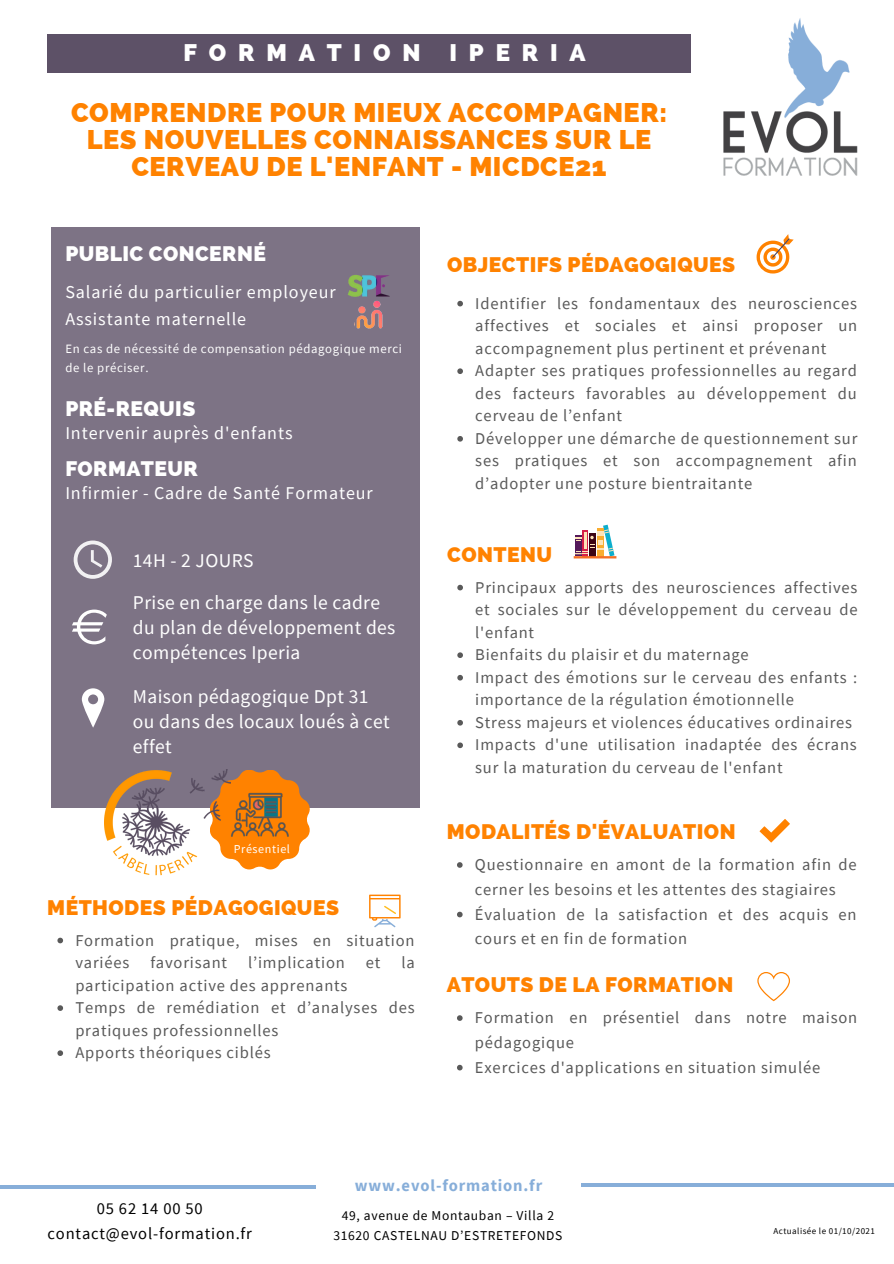
<style>
.page{position:relative;width:894px;height:1264px;background:#fff}
.page>*{position:absolute;margin:0;border:0;box-sizing:border-box;transform-origin:0 0}
.t1{font:800 27px/27px "Raleway";letter-spacing:.02em;color:#ff8200;text-align:center}
.t2{font:800 24px "Raleway";letter-spacing:.49em;color:#fff}
.t3{font:800 21px "Raleway";letter-spacing:.02em;color:#ff8200}
.t4{font:800 21px "Raleway";letter-spacing:.02em;color:#fff}
.t5{font:19.5px/24.8px "Source Sans Pro";letter-spacing:.02em;color:#fff}
.t6{font:18px "Source Sans Pro";letter-spacing:.05em;color:#fff}
.t7{font:16.5px/22.5px "Source Sans Pro";letter-spacing:.05em;color:#595959}
.t8{font:16.5px "Source Sans Pro";letter-spacing:.05em;color:#000}
.t9{font:700 16.5px "Source Sans Pro";letter-spacing:.05em;color:#87aed9}
.t10{font:13.5px/20.2px "Source Sans Pro";letter-spacing:.05em;color:#000;text-align:center}
.t11{font:12.75px/19.2px "Source Sans Pro";letter-spacing:.05em;color:#fff}
.t12{font:12px "Source Sans Pro";letter-spacing:.05em;color:#fff}
.t13{font:9px "Source Sans Pro";letter-spacing:.05em;color:#000}
</style>
<div class="page">
<svg style="left:0;top:1185px;width:315px;height:3px"></svg>
<hr style="left:580px;top:1183px;width:313px;height:3px;background:#87aed9">
<svg style="left:457px;top:584px;width:6px;height:6px"></svg>
<svg style="left:457px;top:652px;width:6px;height:6px"></svg>
<svg style="left:457px;top:675px;width:6px;height:5px"></svg>
<svg style="left:457px;top:720px;width:6px;height:5px"></svg>
<svg style="left:457px;top:742px;width:6px;height:6px"></svg>
<svg style="left:756px;top:234px;width:37px;height:39px"></svg>
<svg style="left:759px;top:819px;width:30px;height:23px"></svg>
<svg style="left:575px;top:524px;width:39px;height:32px"></svg>
<hr style="left:573px;top:556px;width:43px;height:2px;background:#f47025">
<svg style="left:757px;top:972px;width:32px;height:29px"></svg>
<svg style="left:57px;top:937px;width:6px;height:6px"></svg>
<svg style="left:57px;top:1005px;width:6px;height:5px"></svg>
<svg style="left:57px;top:1050px;width:6px;height:5px"></svg>
<svg style="left:369px;top:894px;width:31px;height:33px"></svg>
<svg style="left:457px;top:862px;width:5px;height:5px"></svg>
<svg style="left:457px;top:911px;width:5px;height:6px"></svg>
<svg style="left:457px;top:301px;width:6px;height:5px"></svg>
<svg style="left:457px;top:368px;width:6px;height:6px"></svg>
<svg style="left:457px;top:436px;width:6px;height:5px"></svg>
<svg style="left:457px;top:1015px;width:5px;height:5px"></svg>
<svg style="left:457px;top:1064px;width:5px;height:6px"></svg>
<img style="left:723px;top:18px;width:135px;height:158px">
<div style="left:47px;top:34px;width:643px;height:38px;background:#5d5167"></div>
<div style="left:51px;top:227px;width:368px;height:580px;background:#7d7385"></div>
<svg style="left:74px;top:540px;width:38px;height:39px"></svg>
<svg style="left:72px;top:609px;width:35px;height:35px"></svg>
<svg style="left:82px;top:688px;width:22px;height:39px"></svg>
<svg style="left:230px;top:770px;width:79px;height:99px"></svg>
<img style="left:230px;top:776px;width:68px;height:77px">
<img style="left:104px;top:769px;width:126px;height:107px">
<img style="left:356px;top:300px;width:27px;height:29px">
<img style="left:348px;top:275px;width:42px;height:22px">
<p class="t2" style="left:183px;top:39px;width:403px">FORMATION IPERIA</p>
<p class="t1" style="left:71px;top:99px;width:597px">COMPRENDRE POUR MIEUX ACCOMPAGNER:<br>LES NOUVELLES CONNAISSANCES SUR LE<br>CERVEAU DE L'ENFANT - MICDCE21</p>
<p class="t4" style="left:65px;top:241px;width:202px">PUBLIC CONCERNÉ</p>
<p class="t6" style="left:65px;top:280px;width:272px">Salarié du particulier employeur</p>
<p class="t6" style="left:65px;top:307px;width:182px">Assistante maternelle</p>
<p class="t11" style="left:65px;top:338px;width:338px">En cas de nécessité de compensation pédagogique merci de le préciser.</p>
<p class="t4" style="left:65px;top:396px;width:131px">PRÉ-REQUIS</p>
<p class="t6" style="left:65px;top:421px;width:229px">Intervenir auprès d'enfants</p>
<p class="t4" style="left:65px;top:456px;width:134px">FORMATEUR</p>
<p class="t6" style="left:65px;top:481px;width:309px">Infirmier - Cadre de Santé Formateur</p>
<p class="t5" style="left:133px;top:548px;width:122px">14H - 2 JOURS</p>
<p class="t5" style="left:133px;top:589px;width:264px">Prise en charge dans le cadre du plan de développement des compétences Iperia</p>
<p class="t5" style="left:133px;top:683px;width:237px">Maison pédagogique Dpt 31</p>
<p class="t5" style="left:133px;top:708px;width:258px">ou dans des locaux loués à cet effet</p>
<p class="t12" style="left:234px;top:840px;width:58px">Présentiel</p>
<p class="t3" style="left:47px;top:895px;width:293px">MÉTHODES PÉDAGOGIQUES</p>
<p class="t7" style="left:75px;top:928px;width:340px">Formation pratique, mises en situation variées</p>
<p class="t7" style="left:150px;top:951px;width:78px">favorisant</p>
<p class="t7" style="left:248px;top:951px;width:98px">l’implication</p>
<p class="t7" style="left:366px;top:951px;width:16px">et</p>
<p class="t7" style="left:401px;top:951px;width:15px">la</p>
<p class="t7" style="left:75px;top:973px;width:273px">participation active des apprenants</p>
<p class="t7" style="left:75px;top:996px;width:341px">Temps de remédiation et d’analyses des pratiques professionnelles</p>
<p class="t7" style="left:75px;top:1041px;width:197px">Apports théoriques ciblés</p>
<p class="t3" style="left:447px;top:252px;width:289px">OBJECTIFS PÉDAGOGIQUES</p>
<p class="t7" style="left:475px;top:291px;width:383px;text-align:justify">Identifier les fondamentaux des neurosciences affectives et sociales et ainsi proposer un accompagnement plus pertinent et prévenant</p>
<p class="t7" style="left:475px;top:359px;width:383px;text-align:justify">Adapter ses pratiques professionnelles au regard des facteurs favorables au développement du cerveau de l’enfant</p>
<p class="t7" style="left:475px;top:427px;width:383px;text-align:justify">Développer une démarche de questionnement sur ses pratiques et son accompagnement afin d’adopter une posture bientraitante</p>
<p class="t3" style="left:447px;top:542px;width:106px">CONTENU</p>
<p class="t7" style="left:475px;top:575px;width:384px;text-align:justify">Principaux apports des neurosciences affectives et sociales sur le développement du cerveau de l'enfant</p>
<p class="t7" style="left:475px;top:643px;width:275px">Bienfaits du plaisir et du maternage</p>
<p class="t7" style="left:475px;top:665px;width:383px">Impact des émotions sur le cerveau des enfants : importance de la régulation émotionnelle</p>
<p class="t7" style="left:475px;top:710px;width:378px">Stress majeurs et violences éducatives ordinaires</p>
<p class="t7" style="left:475px;top:733px;width:383px">Impacts d'une utilisation inadaptée des écrans sur la maturation du cerveau de l'enfant</p>
<p class="t3" style="left:446px;top:819px;width:290px">MODALITÉS D'ÉVALUATION</p>
<p class="t7" style="left:475px;top:851px;width:383px;line-height:24.8px">Questionnaire en amont de la formation afin de cerner les besoins et les attentes des stagiaires</p>
<p class="t7" style="left:475px;top:901px;width:383px;line-height:24.8px">Évaluation de la satisfaction et des acquis en cours et en fin de formation</p>
<p class="t3" style="left:446px;top:972px;width:288px">ATOUTS DE LA FORMATION</p>
<p class="t7" style="left:475px;top:1004px;width:384px;line-height:24.8px">Formation en présentiel dans notre maison pédagogique</p>
<p class="t7" style="left:475px;top:1055px;width:347px">Exercices d'applications en situation simulée</p>
<p class="t8" style="left:97px;top:1198px;width:107px">05 62 14 00 50</p>
<p class="t8" style="left:48px;top:1222px;width:206px">contact@evol-formation.fr</p>
<p class="t9" style="left:355px;top:1174px;width:189px">www.evol-formation.fr</p>
<p class="t10" style="left:333px;top:1204px;width:230px">49, avenue de Montauban – Villa 2<br>31620 CASTELNAU D’ESTRETEFONDS</p>
<p class="t13" style="left:773px;top:1224px;width:103px">Actualisée le 01/10/2021</p>
</div>
